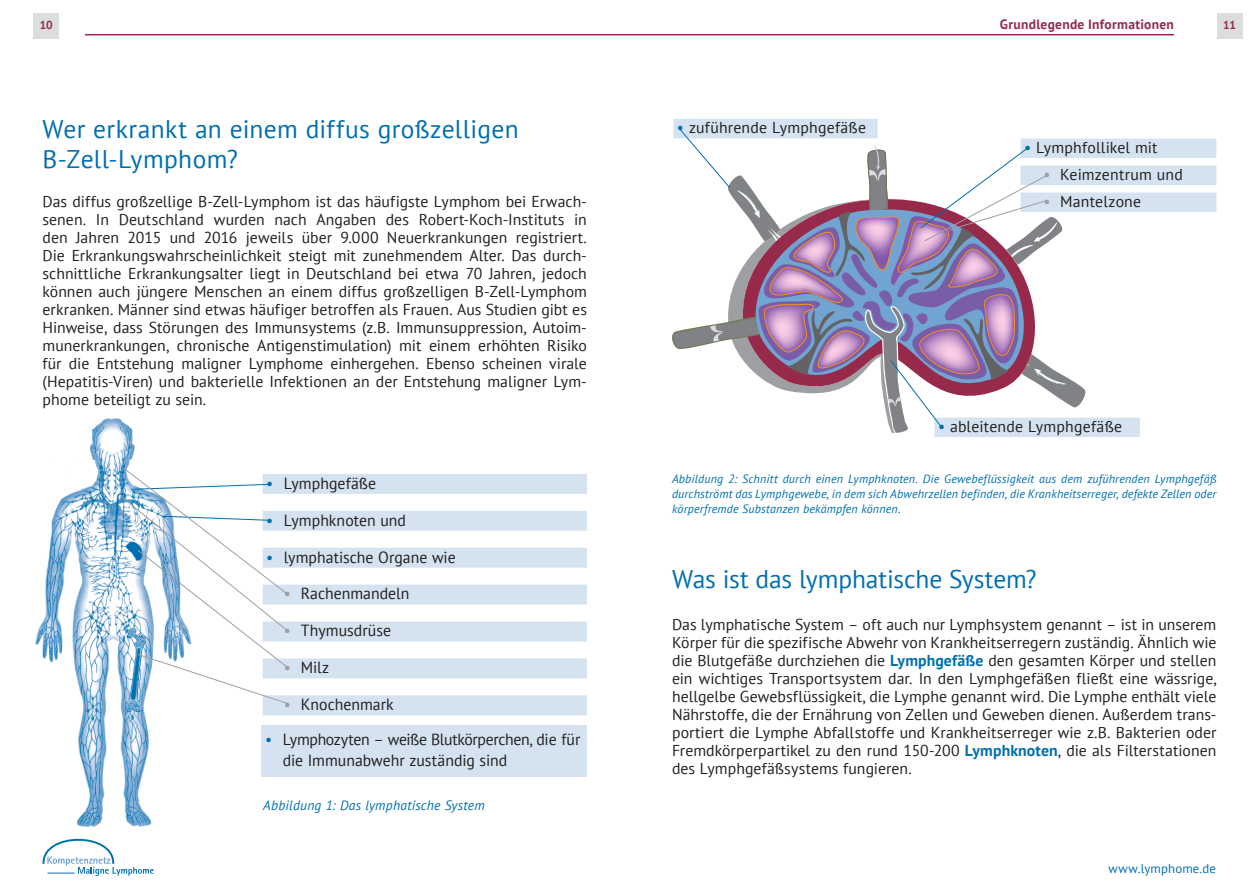
<style>
.page{position:relative;width:1259px;height:893px;background:#fff}
.page>*{position:absolute;margin:0;border:0;box-sizing:border-box;transform-origin:0 0}
.DBCL_1__Headlines{font:25.5px/30px "PT Sans";letter-spacing:.01em;color:#006faf}
.Mantelzell-mit_BKG{font:16.2px/21px "PT Sans";color:#231f20}
.DBCL_Fließtext{font:15.75px/18px "PT Sans";color:#231f20;text-align:justify}
.Mantelzell-mit_BKG-2{font:15.75px "PT Sans";letter-spacing:.015em;color:#231f20}
.DBCL_Fließtext-2{font:italic 13.5px "PT Sans";letter-spacing:.02em;color:#006faf}
.t1{font:700 13.5px "PT Sans";letter-spacing:.02em;color:#97294b}
.t2{font:12.75px "PT Sans";letter-spacing:.015em;color:#006faf}
.DBCL_Bildunterschrif{font:italic 12px/15px "PT Sans";letter-spacing:.015em;color:#006faf;text-align:justify}
.t3{font:700 11.55px "PT Sans";color:#97294b}
.s1{color:#006faf}
.s2{color:#9d9fa2}
.s3{font-size:16.2px;color:#006faf}
.s4{font-size:16.2px;color:#9d9fa2}
.s5{font-weight:700;color:#006faf}
</style>
<div class="page">
<svg style="left:42px;top:838px;width:112px;height:38px"></svg>
<div style="left:33px;top:13px;width:26px;height:25px;background:#dcdddf"></div>
<div style="left:1216px;top:13px;width:26px;height:25px;background:#dcdddf"></div>
<div style="left:261px;top:725px;width:326px;height:52px;background:#d5e3f1"></div>
<hr style="left:85px;top:34px;width:1089px;height:1px;background:#97294b">
<img style="left:35px;top:418px;width:117px;height:410px">
<div style="left:263px;top:474px;width:324px;height:20px;background:#d5e3f1"></div>
<div style="left:263px;top:511px;width:324px;height:20px;background:#d5e3f1"></div>
<div style="left:263px;top:548px;width:324px;height:20px;background:#d5e3f1"></div>
<div style="left:263px;top:585px;width:324px;height:20px;background:#d5e3f1"></div>
<div style="left:263px;top:621px;width:324px;height:20px;background:#d5e3f1"></div>
<div style="left:263px;top:658px;width:324px;height:20px;background:#d5e3f1"></div>
<div style="left:263px;top:695px;width:324px;height:20px;background:#d5e3f1"></div>
<svg style="left:121px;top:466px;width:167px;height:238px"></svg>
<div style="left:673px;top:119px;width:204px;height:19px;background:#d5e3f1"></div>
<div style="left:1020px;top:139px;width:196px;height:19px;background:#d5e3f1"></div>
<div style="left:1020px;top:166px;width:196px;height:19px;background:#d5e3f1"></div>
<div style="left:1020px;top:193px;width:196px;height:19px;background:#d5e3f1"></div>
<div style="left:934px;top:418px;width:206px;height:19px;background:#d5e3f1"></div>
<svg style="left:672px;top:128px;width:413px;height:306px"></svg>
<p class="t3" style="left:40px;top:18px;width:14px">10</p>
<p class="t1" style="left:1000px;top:15px;width:175px">Grundlegende Informationen</p>
<p class="t3" style="left:1223px;top:18px;width:14px">11</p>
<p class="DBCL_1__Headlines" style="left:43px;top:114px;width:478px">Wer erkrankt an einem diffus großzelligen<br>B-Zell-Lymphom?</p>
<p class="DBCL_Fließtext" style="left:43px;top:192px;width:546px">Das diffus großzellige B-Zell-Lymphom ist das häufigste Lymphom bei Erwach&shy;senen. In Deutschland wurden nach Angaben des Robert-Koch-Instituts in den Jahren 2015 und 2016 jeweils über 9.000 Neuerkrankungen registriert.<br>Die Erkrankungswahrscheinlichkeit steigt mit zunehmendem Alter. Das durch&shy;schnittliche Erkrankungsalter liegt in Deutschland bei etwa 70 Jahren, jedoch können auch jüngere Menschen an einem diffus großzelligen B-Zell-Lymphom erkranken. Männer sind etwas häufiger betroffen als Frauen. Aus Studien gibt es Hinweise, dass Störungen des Immunsystems (z.B. Immunsuppression, Autoim&shy;munerkrankungen, chronische Antigenstimulation) mit einem erhöhten Risiko für die Entstehung maligner Lymphome einhergehen. Ebenso scheinen virale (Hepatitis-Viren) und bakterielle Infektionen an der Entstehung maligner Lym&shy;phome beteiligt zu sein.</p>
<p class="Mantelzell-mit_BKG" style="left:266px;top:472px;width:112px"><span class="s1">•</span> Lymphgefäße</p>
<p class="Mantelzell-mit_BKG" style="left:266px;top:509px;width:141px"><span class="s1">•</span> Lymphknoten und</p>
<p class="Mantelzell-mit_BKG" style="left:266px;top:546px;width:191px"><span class="s1">•</span> lymphatische Organe wie</p>
<p class="Mantelzell-mit_BKG" style="left:284px;top:583px;width:127px"><span class="s2">•</span> Rachenmandeln</p>
<p class="Mantelzell-mit_BKG" style="left:284px;top:620px;width:109px"><span class="s2">•</span> Thymusdrüse</p>
<p class="Mantelzell-mit_BKG" style="left:284px;top:657px;width:47px"><span class="s2">•</span> Milz</p>
<p class="Mantelzell-mit_BKG" style="left:284px;top:694px;width:111px"><span class="s2">•</span> Knochenmark</p>
<p class="Mantelzell-mit_BKG" style="left:283px;top:729px;width:299px;text-indent:-18px"><span class="s1">•</span> Lymphozyten – weiße Blutkörperchen, die für die Immunabwehr zuständig sind</p>
<p class="DBCL_Fließtext-2" style="left:263px;top:797px;width:223px">Abbildung 1: Das lymphatische System</p>
<p class="Mantelzell-mit_BKG-2" style="left:677px;top:118px;width:191px"><span class="s3">•</span> zuführende Lymphgefäße</p>
<p class="Mantelzell-mit_BKG-2" style="left:1024px;top:137px;width:135px"><span class="s3">•</span> Lymphfollikel mit</p>
<p class="Mantelzell-mit_BKG-2" style="left:1043px;top:164px;width:141px"><span class="s4">•</span> Keimzentrum und</p>
<p class="Mantelzell-mit_BKG-2" style="left:1043px;top:191px;width:99px"><span class="s4">•</span> Mantelzone</p>
<p class="Mantelzell-mit_BKG-2" style="left:938px;top:416px;width:186px"><span class="s3">•</span> ableitende Lymphgefäße</p>
<p class="DBCL_Bildunterschrif" style="left:672px;top:471px;width:546px">Abbildung 2: Schnitt durch einen Lymphknoten. Die Gewebeflüssigkeit aus dem zuführenden Lymphgefäß durchströmt das Lymphgewebe, in dem sich Abwehrzellen befinden, die Krankheitserreger, defekte Zellen oder körperfremde Substanzen bekämpfen können.</p>
<p class="DBCL_1__Headlines" style="left:672px;top:564px;width:366px">Was ist das lymphatische System?</p>
<p class="DBCL_Fließtext" style="left:672px;top:615px;width:546px">Das lymphatische System – oft auch nur Lymphsystem genannt – ist in unserem Körper für die spezifische Abwehr von Krankheitserregern zuständig. Ähnlich wie die Blutgefäße durchziehen die <span class="s5">Lymphgefäße</span> den gesamten Körper und stellen ein wichtiges Transportsystem dar. In den Lymphgefäßen fließt eine wässrige, hellgelbe Gewebsflüssigkeit, die Lymphe genannt wird. Die Lymphe enthält viele Nährstoffe, die der Ernährung von Zellen und Geweben dienen. Außerdem trans&shy;portiert die Lymphe Abfallstoffe und Krankheitserreger wie z.B. Bakterien oder Fremdkörperpartikel zu den rund 150-200 <span class="s5">Lymphknoten</span>, die als Filterstationen des Lymphgefäßsystems fungieren.</p>
<p class="t2" style="left:1108px;top:861px;width:109px">www.lymphome.de</p>
</div>
